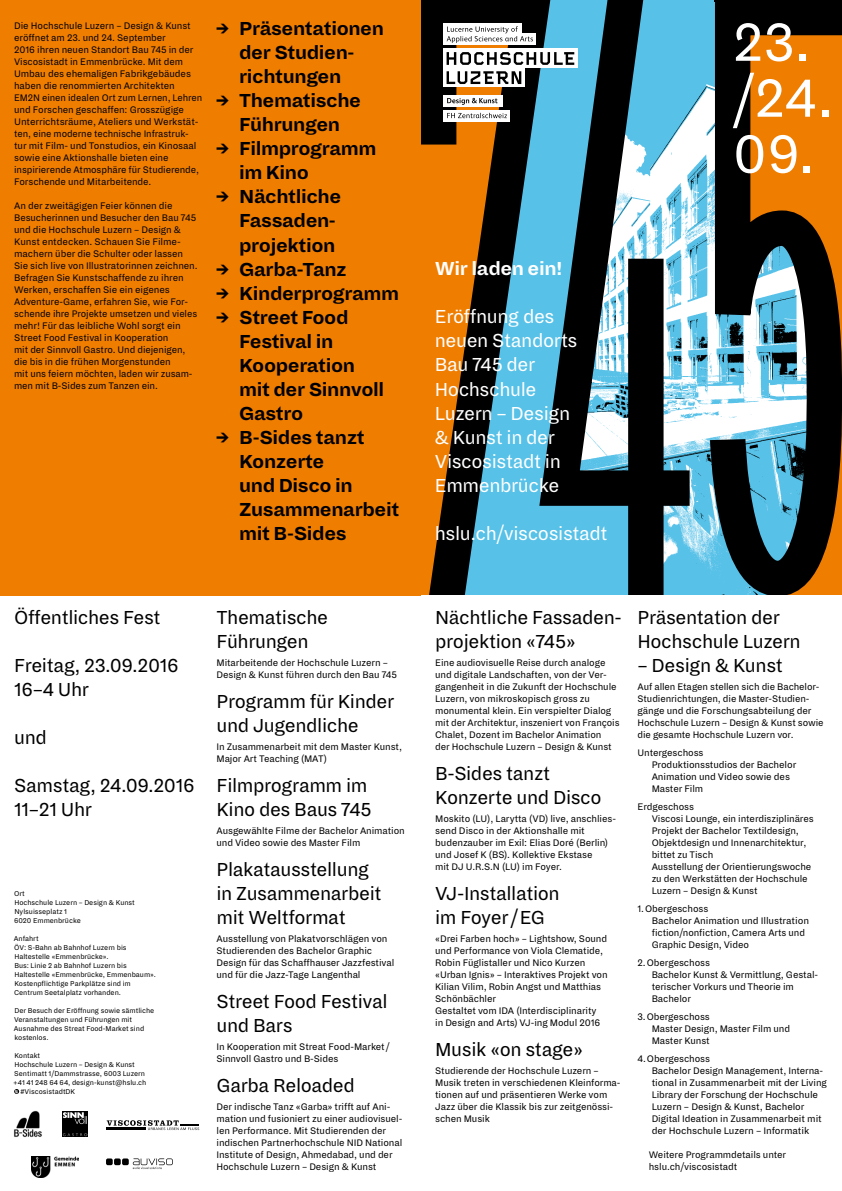
<style>
.page{position:relative;width:842px;height:1191px;background:#fff}
.page>*{position:absolute;margin:0;border:0;box-sizing:border-box;transform-origin:0 0}
.t1{font:59px/55.9px "Dia";color:#fff}
.t2{font:20.8px/24px "Dia";letter-spacing:-.02em;color:#000}
.t3{font:700 20.8px/24px "Dia";letter-spacing:-.02em;color:#000}
.t4{font:20.8px/24px "Dia";letter-spacing:-.02em;color:#fff}
.t5{font:700 20.8px "Dia";letter-spacing:-.02em;color:#fff}
.t6{font:10.5px/12px "Dia";letter-spacing:-.01em;color:#000}
.t7{font:7.8px/9px "Dia";letter-spacing:-.005em;color:#000}
</style>
<div class="page">
<div style="left:571px;top:523px;width:57px;height:72px;background:#57c1e8"></div>
<svg style="left:421px;top:0;width:150px;height:595px;background:#645e41"></svg>
<svg style="left:519px;top:0;width:173px;height:523px"></svg>
<div style="left:628px;top:259px;width:35px;height:347px;background:#000"></div>
<svg style="left:692px;top:0;width:150px;height:595px;background:#6c6a58"></svg>
<div style="left:0;top:595px;width:842px;height:16px;background:#fff"></div>
<svg style="left:14px;top:1089px;width:5px;height:5px"></svg>
<img style="left:14px;top:1110px;width:28px;height:27px">
<img style="left:63px;top:1111px;width:24px;height:25px">
<svg style="left:107px;top:1120px;width:92px;height:10px"></svg>
<div style="left:0;top:0;width:421px;height:595px;background:#ef7d00"></div>
<hr style="left:715px;top:0;width:127px;height:2px;background:#000">
<img style="left:32px;top:1156px;width:46px;height:21px">
<svg style="left:133px;top:1158px;width:40px;height:11px"></svg>
<div style="left:122px;top:1158px;width:7px;height:7px;background:#000;border-radius:2px"></div>
<div style="left:114px;top:1158px;width:7px;height:7px;background:#000;border-radius:2px"></div>
<div style="left:106px;top:1158px;width:7px;height:7px;background:#000;border-radius:2px"></div>
<div style="left:443px;top:67px;width:81px;height:20px;background:#fff"></div>
<div style="left:443px;top:95px;width:59px;height:11px;background:#fff"></div>
<div style="left:443px;top:110px;width:67px;height:11px;background:#fff"></div>
<div style="left:443px;top:33px;width:93px;height:11px;background:#fff"></div>
<div style="left:443px;top:24px;width:78px;height:11px;background:#fff"></div>
<div style="left:443px;top:49px;width:134px;height:19px;background:#fff"></div>
<svg style="left:447px;top:71px;width:74px;height:13px"></svg>
<svg style="left:447px;top:52px;width:127px;height:13px"></svg>
<svg style="left:447px;top:113px;width:60px;height:5px"></svg>
<svg style="left:447px;top:98px;width:51px;height:7px"></svg>
<svg style="left:447px;top:26px;width:86px;height:17px"></svg>
<p class="t6" style="left:14px;top:20px;width:190px">Die Hochschule Luzern – Design &amp; Kunst eröffnet am 23. und 24. September<br>2016 ihren neuen Standort Bau 745 in der Viscosistadt in Emmenbrücke. Mit dem Umbau des ehemaligen Fabrikgebäudes haben die renommierten Architekten EM2N einen idealen Ort zum Lernen, Lehren und Forschen geschaffen: Grosszügige Unterrichtsräume, Ateliers und Werkstät&shy;ten, eine moderne technische Infrastruk&shy;tur mit Film- und Tonstudios, ein Kinosaal sowie eine Aktionshalle bieten eine inspirierende Atmosphäre für Studierende, Forschende und Mitarbeitende.</p>
<p class="t6" style="left:14px;top:200px;width:185px">An der zweitägigen Feier können die Besucherinnen und Besucher den Bau 745 und die Hochschule Luzern – Design &amp; Kunst entdecken. Schauen Sie Filme&shy;machern über die Schulter oder lassen Sie sich live von Illustratorinnen zeichnen.<br>Befragen Sie Kunstschaffende zu ihren Werken, erschaffen Sie ein eigenes Adventure-Game, erfahren Sie, wie For&shy;schende ihre Projekte umsetzen und vieles mehr! Für das leibliche Wohl sorgt ein Street Food Festival in Kooperation<br>mit der Sinnvoll Gastro. Und diejenigen, die bis in die frühen Morgenstunden<br>mit uns feiern möchten, laden wir zusam&shy;men mit B-Sides zum Tanzen ein.</p>
<h2 class="t3" style="left:239px;top:17px;width:146px;text-indent:-23px">→ Präsentationen der Studien&shy;richtungen</h2>
<h2 class="t3" style="left:216px;top:89px;width:146px;text-align:center">→ Thematische<br>Führungen</h2>
<h2 class="t3" style="left:239px;top:137px;width:139px;text-indent:-23px">→ Filmprogramm im Kino</h2>
<h2 class="t3" style="left:239px;top:185px;width:104px;text-indent:-23px">→ Nächtliche<br>Fassaden-- projektion</h2>
<h2 class="t3" style="left:216px;top:257px;width:132px">→ Garba-Tanz</h2>
<h2 class="t3" style="left:216px;top:281px;width:184px">→ Kinderprogramm</h2>
<h2 class="t3" style="left:239px;top:305px;width:147px;text-indent:-23px">→ Street Food<br>Festival in<br>Kooperation mit der Sinnvoll<br>Gastro</h2>
<h2 class="t3" style="left:239px;top:425px;width:162px;text-indent:-23px">→ B-Sides tanzt<br>Konzerte<br>und Disco in<br>Zusammenarbeit mit B-Sides</h2>
<h2 class="t2" style="left:14px;top:605px;width:148px">Öffentliches Fest</h2>
<h2 class="t2" style="left:14px;top:653px;width:166px">Freitag, 23.09.2016<br>16–4 Uhr</h2>
<h2 class="t2" style="left:14px;top:725px;width:34px">und</h2>
<h2 class="t2" style="left:14px;top:773px;width:182px">Samstag, 24.09.2016<br>11–21 Uhr</h2>
<p class="t7" style="left:14px;top:889px;width:122px">Ort<br>Hochschule Luzern – Design &amp; Kunst<br>Nylsuisseplatz 1<br>6020 Emmenbrücke</p>
<p class="t7" style="left:14px;top:934px;width:144px">Anfahrt<br>ÖV: S-Bahn ab Bahnhof Luzern bis<br>Haltestelle «Emmenbrücke».<br>Bus: Linie 2 ab Bahnhof Luzern bis<br>Haltestelle «Emmenbrücke, Emmenbaum».<br>Kostenpflichtige Parkplätze sind im<br>Centrum Seetalplatz vorhanden.</p>
<p class="t7" style="left:14px;top:1006px;width:142px">Der Besuch der Eröffnung sowie sämtliche<br>Veranstaltungen und Führungen mit<br>Ausnahme des Streat Food-Market sind kostenlos.</p>
<p class="t7" style="left:14px;top:1051px;width:27px">Kontakt</p>
<p class="t7" style="left:14px;top:1060px;width:122px">Hochschule Luzern – Design &amp; Kunst</p>
<p class="t7" style="left:14px;top:1069px;width:132px">Sentimatt 1/Dammstrasse, 6003 Luzern</p>
<p class="t7" style="left:13px;top:1078px;width:135px">+41 41 248 64 64, design-kunst@hslu.ch</p>
<p class="t7" style="left:20px;top:1087px;width:57px">#ViscosistadtDK</p>
<h2 class="t2" style="left:216px;top:605px;width:113px">Thematische<br>Führungen</h2>
<p class="t6" style="left:216px;top:656px;width:182px">Mitarbeitende der Hochschule Luzern –<br>Design &amp; Kunst führen durch den Bau 745</p>
<h2 class="t2" style="left:216px;top:689px;width:179px">Programm für Kinder und Jugendliche</h2>
<p class="t6" style="left:216px;top:740px;width:187px">In Zusammenarbeit mit dem Master Kunst,<br>Major Art Teaching (MAT)</p>
<h2 class="t2" style="left:216px;top:773px;width:157px">Filmprogramm im<br>Kino des Baus 745</h2>
<p class="t6" style="left:216px;top:824px;width:190px">Ausgewählte Filme der Bachelor Animation und Video sowie des Master Film</p>
<h2 class="t2" style="left:216px;top:857px;width:167px">Plakatausstellung in Zusammenarbeit mit Weltformat</h2>
<p class="t6" style="left:216px;top:932px;width:179px">Ausstellung von Plakatvorschlägen von Studierenden des Bachelor Graphic Design für das Schaffhauser Jazzfestival und für die Jazz-Tage Langenthal</p>
<h2 class="t2" style="left:216px;top:989px;width:173px">Street Food Festival und Bars</h2>
<p class="t6" style="left:216px;top:1040px;width:175px">In Kooperation mit Streat Food-Market/<br>Sinnvoll Gastro und B-Sides</p>
<h2 class="t2" style="left:216px;top:1073px;width:140px">Garba Reloaded</h2>
<p class="t6" style="left:216px;top:1100px;width:187px">Der indische Tanz «Garba» trifft auf Ani&shy;mation und fusioniert zu einer audiovisuel&shy;len Performance. Mit Studierenden der indischen Partnerhochschule NID National Institute of Design, Ahmedabad, und der Hochschule Luzern – Design &amp; Kunst</p>
<h1 class="t1" style="left:732px;top:15px;width:102px">23. /24.<br>09.</h1>
<h2 class="t5" style="left:435px;top:257px;width:129px">Wir laden ein!</h2>
<h2 class="t4" style="left:435px;top:305px;width:144px">Eröffnung des neuen Standorts<br>Bau 745 der<br>Hochschule<br>Luzern – Design &amp; Kunst in der<br>Viscosistadt in<br>Emmenbrücke</h2>
<h2 class="t4" style="left:435px;top:521px;width:174px">hslu.ch/viscosistadt</h2>
<h2 class="t2" style="left:435px;top:605px;width:188px">Nächtliche Fassaden&shy;projektion «745»</h2>
<p class="t6" style="left:435px;top:656px;width:186px">Eine audiovisuelle Reise durch analoge und digitale Landschaften, von der Ver&shy;gangenheit in die Zukunft der Hochschule Luzern, von mikroskopisch gross zu monumental klein. Ein verspielter Dialog mit der Architektur, inszeniert von François Chalet, Dozent im Bachelor Animation<br>der Hochschule Luzern – Design &amp; Kunst</p>
<h2 class="t2" style="left:435px;top:761px;width:168px">B-Sides tanzt<br>Konzerte und Disco</h2>
<p class="t6" style="left:435px;top:812px;width:181px">Moskito (LU), Larytta (VD) live, anschlies&shy;send Disco in der Aktionshalle mit budenzauber im Exil: Elias Doré (Berlin) und Josef K (BS). Kollektive Ekstase<br>mit DJ U.R.S.N (LU) im Foyer.</p>
<h2 class="t2" style="left:435px;top:881px;width:126px">VJ-Installation im Foyer/EG</h2>
<p class="t6" style="left:435px;top:932px;width:174px">«Drei Farben hoch» – Lightshow, Sound und Performance von Viola Clematide, Robin Füglistaller und Nico Kurzen «Urban Ignis» – Interaktives Projekt von Kilian Vilim, Robin Angst und Matthias Schönbächler<br>Gestaltet vom IDA (Interdisciplinarity<br>in Design and Arts) VJ-ing Modul 2016</p>
<h2 class="t2" style="left:435px;top:1037px;width:149px">Musik «on stage»</h2>
<p class="t6" style="left:435px;top:1064px;width:187px">Studierende der Hochschule Luzern – Musik treten in verschiedenen Kleinforma&shy;tionen auf und präsentieren Werke vom Jazz über die Klassik bis zur zeitgenössi&shy;schen Musik</p>
<h2 class="t2" style="left:637px;top:605px;width:165px">Präsentation der<br>Hochschule Luzern</h2>
<h2 class="t2" style="left:637px;top:653px;width:147px">– Design &amp; Kunst</h2>
<p class="t6" style="left:637px;top:680px;width:188px">Auf allen Etagen stellen sich die Bachelor-Studienrichtungen, die Master-Studien&shy;gänge und die Forschungsabteilung der Hochschule Luzern – Design &amp; Kunst sowie die gesamte Hochschule Luzern vor.</p>
<p class="t6" style="left:652px;top:746px;width:146px;text-indent:-14px">Untergeschoss<br>Produktionsstudios der Bachelor<br>Animation und Video sowie des<br>Master Film</p>
<p class="t6" style="left:652px;top:800px;width:164px;text-indent:-14px">Erdgeschoss<br>Viscosi Lounge, ein interdisziplinäres<br>Projekt der Bachelor Textildesign,<br>Objektdesign und Innenarchitektur, bittet zu Tisch<br>Ausstellung der Orientierungswoche zu den Werkstätten der Hochschule<br>Luzern – Design &amp; Kunst</p>
<p class="t6" style="left:652px;top:902px;width:159px;text-indent:-14px">1. Obergeschoss<br>Bachelor Animation und Illustration fiction/nonfiction, Camera Arts und<br>Graphic Design, Video</p>
<p class="t6" style="left:652px;top:956px;width:167px;text-indent:-14px">2. Obergeschoss<br>Bachelor Kunst &amp; Vermittlung, Gestal&shy;terischer Vorkurs und Theorie im<br>Bachelor</p>
<p class="t6" style="left:652px;top:1010px;width:140px;text-indent:-14px">3. Obergeschoss<br>Master Design, Master Film und<br>Master Kunst</p>
<p class="t6" style="left:652px;top:1052px;width:177px;text-indent:-14px">4. Obergeschoss<br>Bachelor Design Management, Interna&shy;tional in Zusammenarbeit mit der Living Library der Forschung der Hochschule Luzern – Design &amp; Kunst, Bachelor Digital Ideation in Zusammenarbeit mit der Hochschule Luzern – Informatik</p>
<p class="t6" style="left:649px;top:1148px;width:139px">Weitere Programmdetails unter hslu.ch/viscosistadt</p>
</div>
